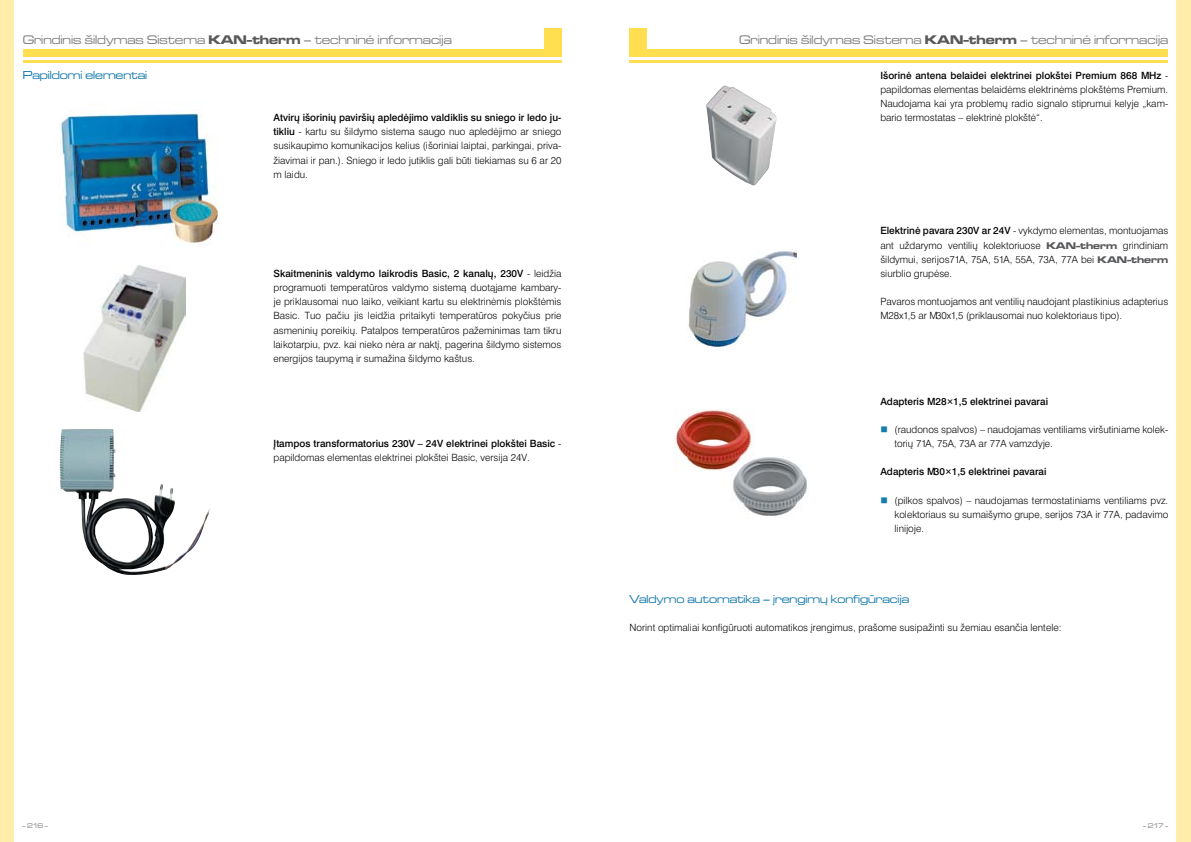
<style>
.page{position:relative;width:1191px;height:842px;background:#fff}
.page>*{position:absolute;margin:0;border:0;box-sizing:border-box;transform-origin:0 0}
.t1{font:13px "Microgramma D Med Ext";color:#808285}
.t2{font:12px "Microgramma D Med Ext";color:#177bac}
.t3{font:10px/14.2px "Swiss 721 Lt AT";color:#000;text-align:justify}
.t4{font:10px "Swiss 721 Md AT";color:#000}
.t5{font:7px "Microgramma D Med Ext";letter-spacing:-.095em;color:#808285}
.s1{font-family:"Microgramma D Bol Ext";color:#58595b}
.s2{font-family:"Swiss 721 Md AT"}
.s3{font-family:"Swiss 721 Lt AT"}
</style>
<div class="page">
<div style="left:629px;top:50px;width:539px;height:7px;background:#ffdf4f"></div>
<div style="left:629px;top:28px;width:17px;height:29px;background:#ffdf4f"></div>
<hr style="left:629px;top:60px;width:539px;height:2px;background:#ffdf4f">
<div style="left:23px;top:50px;width:538px;height:7px;background:#ffdf4f"></div>
<div style="left:544px;top:28px;width:17px;height:29px;background:#ffdf4f"></div>
<hr style="left:23px;top:60px;width:538px;height:2px;background:#ffdf4f">
<div style="left:0;top:0;width:14px;height:842px;background:#ffeda9"></div>
<div style="left:1176px;top:0;width:15px;height:842px;background:#ffeda9"></div>
<img style="left:706px;top:85px;width:22px;height:86px">
<img style="left:687px;top:251px;width:110px;height:97px">
<img style="left:675px;top:408px;width:133px;height:108px">
<img style="left:60px;top:101px;width:159px;height:145px">
<img style="left:84px;top:265px;width:101px;height:146px">
<img style="left:60px;top:429px;width:150px;height:146px">
<h1 class="t1" style="left:23px;top:31px;width:431px">Grindinis šildymas Sistema <span class="s1">KAN-therm</span> – techninė informacija</h1>
<p class="t2" style="left:23px;top:67px;width:126px">Papildomi elementai</p>
<p class="t4" style="left:273px;top:112px;width:289px">Atvirų išorinių paviršių apledėjimo valdiklis su sniego ir ledo ju-</p>
<p class="t3" style="left:273px;top:125px;width:289px"><span class="s2">tikliu</span> - kartu su šildymo sistema saugo nuo apledėjimo ar sniego susikaupimo komunikacijos kelius (išoriniai laiptai, parkingai, priva&shy;žiavimai ir pan.). Sniego ir ledo jutiklis gali būti tiekiamas su 6 ar 20 m laidu.</p>
<p class="t4" style="left:273px;top:267px;width:289px">Skaitmeninis valdymo laikrodis Basic, 2 kanalų, 230V <span class="s3">- leidžia</span></p>
<p class="t3" style="left:273px;top:280px;width:289px">programuoti temperatūros valdymo sistemą duotąjame kambary&shy;je priklausomai nuo laiko, veikiant kartu su elektrinėmis plokštėmis Basic. Tuo pačiu jis leidžia pritaikyti temperatūros pokyčius prie asmeninių poreikių. Patalpos temperatūros pažeminimas tam tikru laikotarpiu, pvz. kai nieko nėra ar naktį, pagerina šildymo sistemos energijos taupymą ir sumažina šildymo kaštus.</p>
<p class="t4" style="left:273px;top:438px;width:289px">Įtampos transformatorius 230V – 24V elektrinei plokštei Basic <span class="s3">-</span></p>
<p class="t3" style="left:273px;top:450px;width:258px">papildomas elementas elektrinei plokštei Basic, versija 24V.</p>
<h1 class="t1" style="left:739px;top:31px;width:431px">Grindinis šildymas Sistema <span class="s1">KAN-therm</span> – techninė informacija</h1>
<p class="t4" style="left:880px;top:69px;width:289px">Išorinė antena belaidei elektrinei plokštei Premium 868 MHz <span class="s3">-</span></p>
<p class="t3" style="left:880px;top:82px;width:289px">papildomas elementas belaidėms elektrinėms plokštėms Premium.<br>Naudojama kai yra problemų radio signalo stiprumui kelyje „kam&shy;bario termostatas – elektrinė plokštė“.</p>
<p class="t3" style="left:880px;top:224px;width:289px"><span class="s2">Elektrinė pavara 230V ar 24V</span> - vykdymo elementas, montuojamas ant uždarymo ventilių kolektoriuose <span class="s1">KAN-therm</span> grindiniam šildymui, serijos71A, 75A, 51A, 55A, 73A, 77A bei <span class="s1">KAN-therm </span>siurblio grupėse.</p>
<p class="t3" style="left:880px;top:295px;width:289px">Pavaros montuojamos ant ventilių naudojant plastikinius adapterius<br>M28x1,5 ar M30x1,5 (priklausomai nuo kolektoriaus tipo).</p>
<p class="t4" style="left:880px;top:395px;width:169px">Adapteris M28×1,5 elektrinei pavarai</p>
<p class="t3" style="left:894px;top:422px;width:275px">(raudonos spalvos) – naudojamas ventiliams viršutiniame kolek&shy;torių 71A, 75A, 73A ar 77A vamzdyje.</p>
<p class="t4" style="left:880px;top:466px;width:168px">Adapteris M30×1,5 elektrinei pavarai</p>
<p class="t3" style="left:894px;top:493px;width:275px">(pilkos spalvos) – naudojamas termostatiniams ventiliams pvz. kolektoriaus su sumaišymo grupe, serijos 73A ir 77A, padavimo linijoje.</p>
<p class="t2" style="left:629px;top:591px;width:281px">Valdymo automatika – įrengimų konfigūracija</p>
<p class="t3" style="left:629px;top:621px;width:433px">Norint optimaliai konfigūruoti automatikos įrengimus, prašome susipažinti su žemiau esančia lentele:</p>
<p class="t5" style="left:23px;top:821px;width:27px">- 216 -</p>
<p class="t5" style="left:1143px;top:821px;width:27px">- 217 -</p>
</div>
